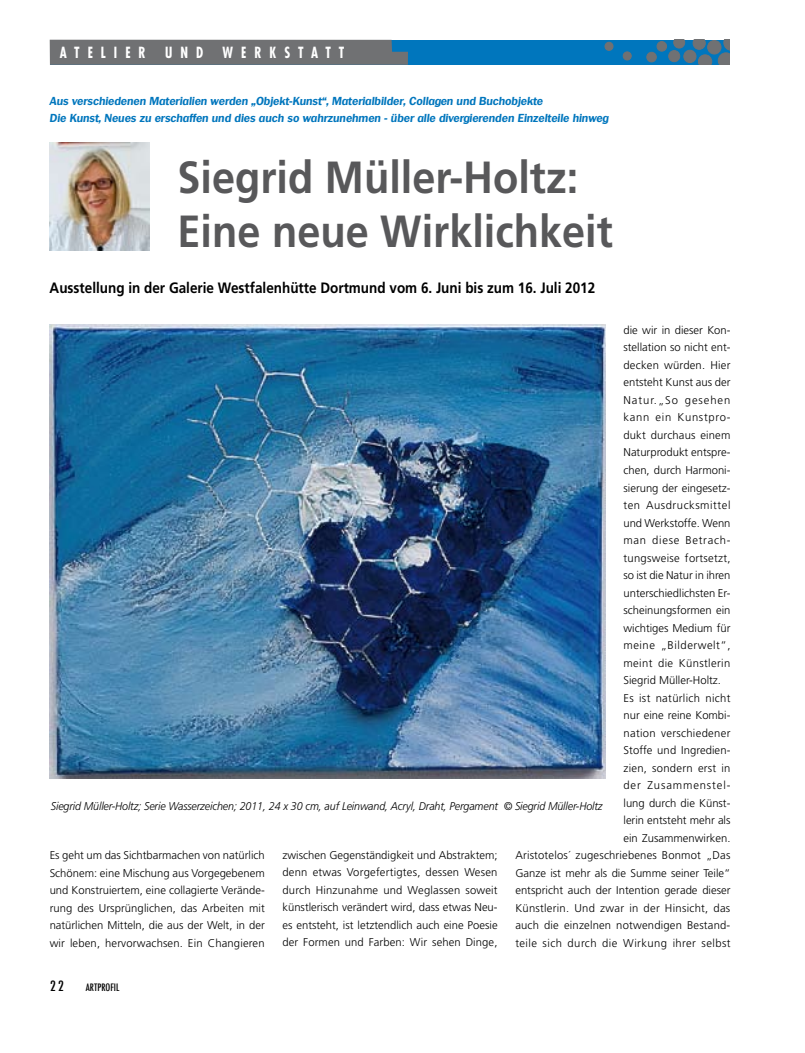
<style>
.page{position:relative;width:805px;height:1053px;background:#fff}
.page>*{position:absolute;margin:0;border:0;box-sizing:border-box;transform-origin:0 0}
.t1{font:700 45px/54px "Frutiger";color:#58585a;scale:.92 1}
.t2{font:700 15px "Frutiger";color:#000;scale:.9 1}
.t3{font:700 condensed 15px "Futura";letter-spacing:.6em;color:#fff;scale:.89 1}
.t4{font:500 condensed 13.75px "Futura";color:#000}
.t5{font:300 11.25px/17.5px "Frutiger";letter-spacing:.01em;color:#000;text-align:justify}
.t6{font:italic 700 11.25px/17.5px "Futon";color:#0076bd}
.t7{font:italic 300 11.25px "Frutiger";letter-spacing:-.01em;color:#000;scale:.95 1}
.t8{font:300 11.25px "Frutiger";letter-spacing:.03em;color:#000}
.t9{font:300 11.25px "Frutiger";letter-spacing:.05em;color:#000}
.t10{font:300 11.25px "Frutiger";letter-spacing:.04em;color:#000}
.t11{font:300 11.25px "Frutiger";letter-spacing:.035em;color:#000}
.t12{font:300 11.25px "Frutiger";letter-spacing:.08em;color:#000}
.t13{font:300 11.25px "Frutiger";letter-spacing:.065em;color:#000}
.t14{font:300 11.25px "Frutiger";letter-spacing:.06em;color:#000}
.t15{font:300 11.25px "Frutiger";letter-spacing:.075em;color:#000}
.t16{font:500 condensed 10px "Futura";color:#000}
</style>
<div class="page">
<div style="left:50px;top:40px;width:679px;height:25px;background:#0076bd"></div>
<div style="left:707px;top:40px;width:13px;height:14px;background:#707173;border-radius:50%"></div>
<div style="left:707px;top:40px;width:14px;height:14px;border:1px solid #707173;border-radius:50%"></div>
<svg style="left:698px;top:55px;width:13px;height:10px"></svg>
<svg style="left:717px;top:40px;width:12px;height:25px"></svg>
<svg style="left:692px;top:40px;width:13px;height:9px"></svg>
<div style="left:683px;top:50px;width:12px;height:13px;background:#707173;border-radius:50%"></div>
<div style="left:683px;top:50px;width:13px;height:13px;border:1px solid #707173;border-radius:50%"></div>
<svg style="left:673px;top:40px;width:11px;height:8px"></svg>
<div style="left:668px;top:51px;width:11px;height:11px;background:#707173;border-radius:50%"></div>
<div style="left:668px;top:50px;width:11px;height:12px;border:1px solid #707173;border-radius:50%"></div>
<div style="left:656px;top:42px;width:10px;height:9px;background:#707173;border-radius:50%"></div>
<div style="left:656px;top:41px;width:10px;height:10px;border:1px solid #707173;border-radius:50%"></div>
<div style="left:646px;top:52px;width:10px;height:10px;background:#707173;border-radius:50%"></div>
<div style="left:646px;top:52px;width:10px;height:10px;border:1px solid #707173;border-radius:50%"></div>
<div style="left:604px;top:42px;width:9px;height:8px;background:#707173;border-radius:50%"></div>
<div style="left:604px;top:42px;width:9px;height:9px;border:1px solid #707173;border-radius:50%"></div>
<div style="left:623px;top:52px;width:8px;height:8px;background:#707173;border-radius:50%"></div>
<div style="left:622px;top:52px;width:9px;height:8px;border:1px solid #707173;border-radius:50%"></div>
<div style="left:50px;top:40px;width:358px;height:25px;background:#707173"></div>
<img style="left:50px;top:324px;width:555px;height:454px">
<img style="left:50px;top:143px;width:99px;height:107px">
<h2 class="t3" style="left:60px;top:43px;width:98px">ATELIER</h2>
<h2 class="t3" style="left:165px;top:43px;width:44px">UND</h2>
<h2 class="t3" style="left:222px;top:43px;width:139px">WERKSTATT</h2>
<p class="t6" style="left:50px;top:92px;width:559px">Aus verschiedenen Materialien werden „Objekt-Kunst“, Materialbilder, Collagen und Buchobjekte<br>Die Kunst, Neues zu erschaffen und dies auch so wahrzunehmen - über alle divergierenden Einzelteile hinweg</p>
<h1 class="t1" style="left:177px;top:150px;width:474px">Siegrid Müller-Holtz:<br>Eine neue Wirklichkeit</h1>
<h2 class="t2" style="left:50px;top:279px;width:607px">Ausstellung in der Galerie Westfalenhütte Dortmund vom 6. Juni bis zum 16. Juli 2012</h2>
<p class="t5" style="left:623px;top:321px;width:108px">die wir in dieser Kon-</p>
<p class="t5" style="left:623px;top:339px;width:108px">stellation so nicht ent-</p>
<p class="t5" style="left:623px;top:356px;width:108px">decken würden. Hier</p>
<p class="t5" style="left:623px;top:374px;width:108px">entsteht Kunst aus der</p>
<p class="t12" style="left:623px;top:393px;width:108px">Natur.„So gesehen</p>
<p class="t13" style="left:623px;top:411px;width:108px">kann ein Kunstpro-</p>
<p class="t5" style="left:623px;top:426px;width:108px">dukt durchaus einem</p>
<p class="t5" style="left:623px;top:444px;width:108px">Naturprodukt entspre-</p>
<p class="t5" style="left:623px;top:461px;width:108px">chen, durch Harmoni-</p>
<p class="t5" style="left:623px;top:479px;width:108px">sierung der eingesetz-</p>
<p class="t9" style="left:623px;top:498px;width:108px">ten Ausdrucksmittel</p>
<p class="t5" style="left:623px;top:514px;width:108px">und Werkstoffe. Wenn</p>
<p class="t14" style="left:623px;top:533px;width:108px">man diese Betrach-</p>
<p class="t5" style="left:623px;top:549px;width:108px">tungsweise fortsetzt,</p>
<p class="t5" style="left:623px;top:566px;width:108px">so ist die Natur in ihren</p>
<p class="t5" style="left:623px;top:584px;width:108px">unterschiedlichsten Er-</p>
<p class="t5" style="left:623px;top:601px;width:108px">scheinungsformen ein</p>
<p class="t5" style="left:623px;top:619px;width:108px">wichtiges Medium für</p>
<p class="t9" style="left:623px;top:639px;width:108px">meine „Bilderwelt“,</p>
<p class="t11" style="left:623px;top:656px;width:108px">meint die Künstlerin</p>
<p class="t5" style="left:623px;top:671px;width:99px">Siegrid Müller-Holtz.</p>
<p class="t8" style="left:623px;top:691px;width:108px">Es ist natürlich nicht</p>
<p class="t5" style="left:623px;top:706px;width:108px">nur eine reine Kombi-</p>
<p class="t8" style="left:623px;top:726px;width:108px">nation verschiedener</p>
<p class="t5" style="left:623px;top:741px;width:108px">Stoffe und Ingredien-</p>
<p class="t5" style="left:623px;top:759px;width:108px">zien, sondern erst in</p>
<p class="t15" style="left:623px;top:779px;width:108px">der Zusammenstel-</p>
<p class="t5" style="left:623px;top:794px;width:108px">lung durch die Künst-</p>
<p class="t5" style="left:623px;top:811px;width:108px">lerin entsteht mehr als</p>
<p class="t5" style="left:623px;top:829px;width:108px">ein Zusammenwirken.</p>
<p class="t5" style="left:515px;top:846px;width:216px">Aristotelos´ zugeschriebenes Bonmot „Das</p>
<p class="t5" style="left:515px;top:864px;width:216px">Ganze ist mehr als die Summe seiner Teile“</p>
<p class="t5" style="left:515px;top:881px;width:217px">entspricht auch der Intention gerade dieser</p>
<p class="t5" style="left:515px;top:899px;width:216px">Künstlerin. Und zwar in der Hinsicht, das</p>
<p class="t5" style="left:515px;top:916px;width:216px">auch die einzelnen notwendigen Bestand-</p>
<p class="t10" style="left:515px;top:936px;width:217px">teile sich durch die Wirkung ihrer selbst</p>
<p class="t7" style="left:51px;top:799px;width:582px">Siegrid Müller-Holtz; Serie Wasserzeichen; 2011, 24 x 30 cm, auf Leinwand, Acryl, Draht, Pergament © Siegrid Müller-Holtz</p>
<p class="t5" style="left:50px;top:846px;width:217px">Es geht um das Sichtbarmachen von natürlich Schönem: eine Mischung aus Vorgegebenem und Konstruiertem, eine collagierte Verände&shy;rung des Ursprünglichen, das Arbeiten mit natürlichen Mitteln, die aus der Welt, in der wir leben, hervorwachsen. Ein Changieren</p>
<p class="t5" style="left:282px;top:846px;width:217px">zwischen Gegenständigkeit und Abstraktem; denn etwas Vorgefertigtes, dessen Wesen durch Hinzunahme und Weglassen soweit künstlerisch verändert wird, dass etwas Neu&shy;es entsteht, ist letztendlich auch eine Poesie der Formen und Farben: Wir sehen Dinge,</p>
<p class="t4" style="left:50px;top:977px;width:15px">22</p>
<p class="t16" style="left:86px;top:980px;width:35px">ARTPROFIL</p>
</div>
